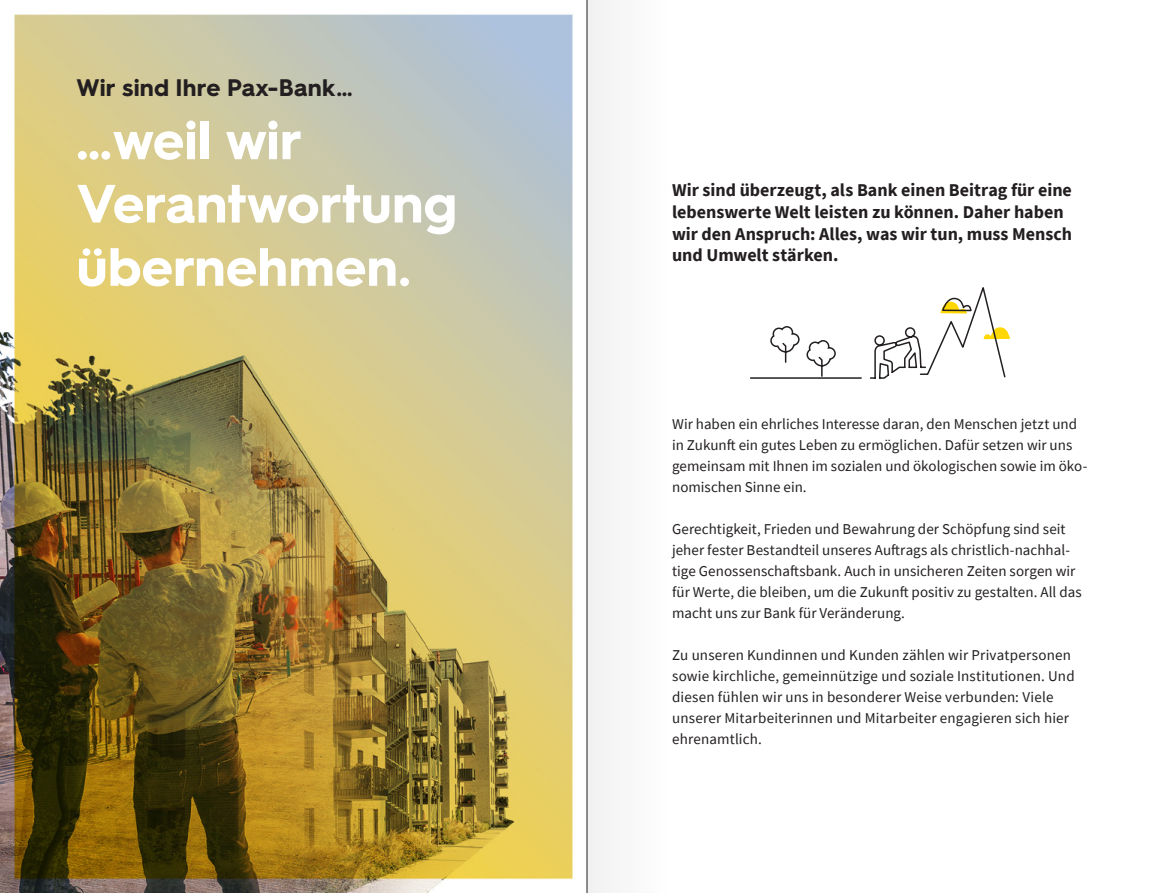
<style>
.page{position:relative;width:1174px;height:893px;background:#fff}
.page>*{position:absolute;margin:0;border:0;box-sizing:border-box;transform-origin:0 0}
.t1{font:700 54px/63.3px "PAX Hurme";color:#fff}
.t2{font:700 24px "PAX Hurme";letter-spacing:.005em;color:#231f20}
.t3{font:700 18px/21.6px "Source Sans Pro";color:#231f20}
.t4{font:15px/21px "Source Sans Pro";letter-spacing:.005em;color:#231f20}
</style>
<div class="page">
<img style="left:0;top:0;width:587px;height:893px">
<hr style="left:750px;top:377px;width:111px;height:2px;background:#231f20">
<svg style="left:870px;top:287px;width:140px;height:92px"></svg>
<svg style="left:769px;top:326px;width:67px;height:52px"></svg>
<div style="left:587px;top:0;width:128px;height:893px;background:#fafafa"></div>
<h2 class="t2" style="left:77px;top:71px;width:277px">Wir sind Ihre Pax-Bank…</h2>
<h1 class="t1" style="left:77px;top:105px;width:382px">…weil wir<br>Verantwortung übernehmen.</h1>
<p class="t3" style="left:672px;top:179px;width:401px">Wir sind überzeugt, als Bank einen Beitrag für eine lebenswerte Welt leisten zu können. Daher haben wir den Anspruch: Alles, was wir tun, muss Mensch und Umwelt stärken.</p>
<p class="t4" style="left:672px;top:414px;width:417px">Wir haben ein ehrliches Interesse daran, den Menschen jetzt und in Zukunft ein gutes Leben zu ermöglichen. Dafür setzen wir uns gemeinsam mit Ihnen im sozialen und ökologischen sowie im öko&shy;nomischen Sinne ein.</p>
<p class="t4" style="left:672px;top:519px;width:411px">Gerechtigkeit, Frieden und Bewahrung der Schöpfung sind seit jeher fester Bestandteil unseres Auftrags als christlich-nachhal&shy;tige Genossenschaftsbank. Auch in unsicheren Zeiten sorgen wir für Werte, die bleiben, um die Zukunft positiv zu gestalten. All das macht uns zur Bank für Veränderung.</p>
<p class="t4" style="left:672px;top:645px;width:404px">Zu unseren Kundinnen und Kunden zählen wir Privatpersonen sowie kirchliche, gemeinnützige und soziale Institutionen. Und diesen fühlen wir uns in besonderer Weise verbunden: Viele unserer Mitarbeiterinnen und Mitarbeiter engagieren sich hier ehrenamtlich.</p>
</div>
